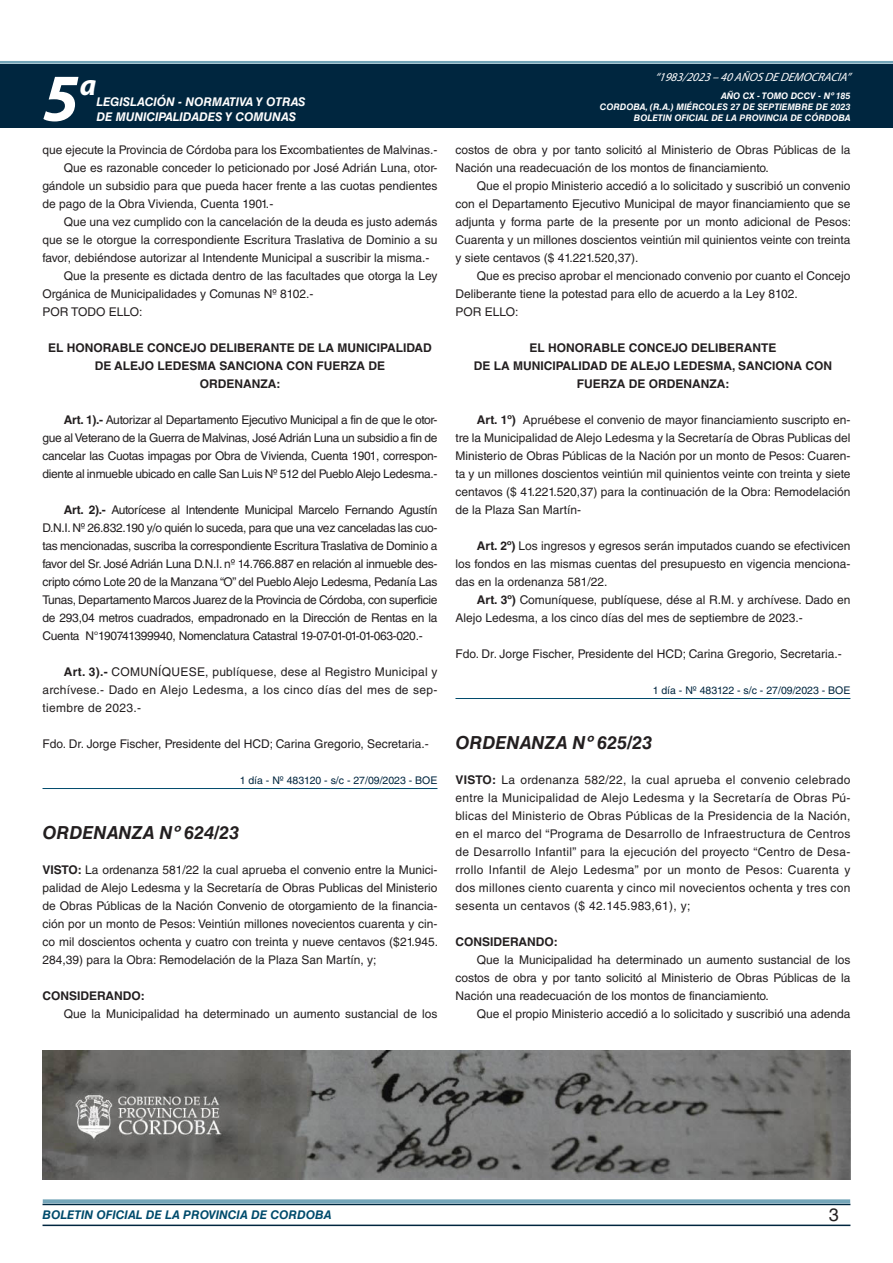
<style>
.page{position:relative;width:893px;height:1263px;background:#fff}
.page>*{position:absolute;margin:0;border:0;box-sizing:border-box;transform-origin:0 0}
.t1{font:italic 700 67.5px "Myriad Pro";color:#fff}
.t2{font:italic 700 30px "Myriad Pro";color:#fff}
.NOMBRE_DE_MINISTERIO{font:italic 700 18px "Helvetica LT Std";color:#231f20}
.t3{font:18px "Helvetica LT Std";color:#231f20}
.TEXTO_BASE{font:12px/18px "Helvetica LT Std";color:#231f20;text-align:justify}
.RESUELVE{font:700 12px/18px "Helvetica LT Std";color:#231f20;text-align:center}
.t4{font:italic 700 12px "Helvetica LT Std";color:#fff}
.t5{font:italic 700 12px "Helvetica LT Std";color:#004b6c}
.t6{font:italic 12px "Myriad Pro";color:#fff}
.TEXTO_BASE-2{font:700 12px "Helvetica LT Std";color:#231f20}
.FECHA_DE_VENCIMIENTO{font:10.5px "Helvetica LT Std";color:#00263f}
.t7{font:italic 700 9px/10.8px "Helvetica LT Std";color:#fff;text-align:right}
.s1{font-weight:700}
</style>
<div class="page">
<div style="left:0;top:61px;width:893px;height:6px;background:#fff;opacity:.75"></div>
<div style="left:0;top:64px;width:893px;height:64px;background:#00263f"></div>
<hr style="left:43px;top:1224px;width:807px;height:2px;background:#00263f">
<div style="left:42px;top:1198px;width:809px;height:8px;background:#fff;opacity:.75"></div>
<hr style="left:43px;top:788px;width:394px;height:1px;background:#004b6c">
<hr style="left:455px;top:698px;width:395px;height:1px;background:#004b6c">
<img style="left:43px;top:1051px;width:807px;height:129px">
<h1 class="t1" style="left:43px;top:54px;width:38px">5</h1>
<h2 class="t2" style="left:80px;top:66px;width:18px">a</h2>
<p class="t4" style="left:96px;top:95px;width:211px">LEGISLACIÓN - NORMATIVA Y OTRAS</p>
<p class="t4" style="left:96px;top:109px;width:201px">DE MUNICIPALIDADES Y COMUNAS</p>
<p class="TEXTO_BASE" style="left:43px;top:141px;width:396px">que ejecute la Provincia de Córdoba para los Excombatientes de Malvinas.-</p>
<p class="TEXTO_BASE" style="left:43px;top:159px;width:396px;text-indent:21px">Que es razonable conceder lo peticionado por José Adrián Luna, otor&shy;gándole un subsidio para que pueda hacer frente a las cuotas pendientes de pago de la Obra Vivienda, Cuenta 1901.-</p>
<p class="TEXTO_BASE" style="left:43px;top:213px;width:396px;text-indent:21px">Que una vez cumplido con la cancelación de la deuda es justo además que se le otorgue la correspondiente Escritura Traslativa de Dominio a su favor, debiéndose autorizar al Intendente Municipal a suscribir la misma.-</p>
<p class="TEXTO_BASE" style="left:43px;top:267px;width:396px;text-indent:21px">Que la presente es dictada dentro de las facultades que otorga la Ley<br>Orgánica de Municipalidades y Comunas Nº 8102.-</p>
<p class="TEXTO_BASE" style="left:43px;top:303px;width:101px">POR TODO ELLO:</p>
<p class="RESUELVE" style="left:48px;top:338px;width:385px">EL HONORABLE CONCEJO DELIBERANTE DE LA MUNICIPALIDAD<br>DE ALEJO LEDESMA SANCIONA CON FUERZA DE</p>
<p class="RESUELVE" style="left:200px;top:374px;width:82px">ORDENANZA:</p>
<p class="TEXTO_BASE" style="left:43px;top:411px;width:396px;text-indent:21px"><span class="s1">Art. 1).-</span> Autorizar al Departamento Ejecutivo Municipal a fin de que le otor&shy;gue al Veterano de la Guerra de Malvinas, José Adrián Luna un subsidio a fin de cancelar las Cuotas impagas por Obra de Vivienda, Cuenta 1901, correspon&shy;diente al inmueble ubicado en calle San Luis Nº 512 del Pueblo Alejo Ledesma.-</p>
<p class="TEXTO_BASE" style="left:43px;top:501px;width:396px;text-indent:21px"><span class="s1">Art. 2).-</span> Autorícese al Intendente Municipal Marcelo Fernando Agustín D.N.I. Nº 26.832.190 y/o quién lo suceda, para que una vez canceladas las cuo&shy;tas mencionadas, suscriba la correspondiente Escritura Traslativa de Dominio a favor del Sr. José Adrián Luna D.N.I. nº 14.766.887 en relación al inmueble des&shy;cripto cómo Lote 20 de la Manzana “O” del Pueblo Alejo Ledesma, Pedanía Las Tunas, Departamento Marcos Juarez de la Provincia de Córdoba, con superficie de 293,04 metros cuadrados, empadronado en la Dirección de Rentas en la Cuenta N°190741399940, Nomenclatura Catastral 19-07-01-01-01-063-020.-</p>
<p class="TEXTO_BASE" style="left:43px;top:663px;width:396px;text-indent:21px"><span class="s1">Art. 3).-</span> COMUNÍQUESE, publíquese, dese al Registro Municipal y archívese.- Dado en Alejo Ledesma, a los cinco días del mes de sep&shy;tiembre de 2023.-</p>
<p class="TEXTO_BASE" style="left:43px;top:735px;width:388px">Fdo. Dr. Jorge Fischer, Presidente del HCD; Carina Gregorio, Secretaria.-</p>
<p class="FECHA_DE_VENCIMIENTO" style="left:240px;top:774px;width:199px">1 día - Nº 483120 - s/c - 27/09/2023 - BOE</p>
<p class="NOMBRE_DE_MINISTERIO" style="left:43px;top:822px;width:198px">ORDENANZA Nº 624/23</p>
<p class="TEXTO_BASE" style="left:43px;top:861px;width:397px"><span class="s1">VISTO:</span> La ordenanza 581/22 la cual aprueba el convenio entre la Munici&shy;palidad de Alejo Ledesma y la Secretaría de Obras Publicas del Ministerio de Obras Públicas de la Nación Convenio de otorgamiento de la financia&shy;ción por un monto de Pesos: Veintiún millones novecientos cuarenta y cin&shy;co mil doscientos ochenta y cuatro con treinta y nueve centavos ($21.945.<br>284,39) para la Obra: Remodelación de la Plaza San Martín, y;</p>
<p class="TEXTO_BASE-2" style="left:43px;top:988px;width:104px">CONSIDERANDO:</p>
<p class="TEXTO_BASE" style="left:64px;top:1005px;width:375px">Que la Municipalidad ha determinado un aumento sustancial de los</p>
<p class="t6" style="left:655px;top:70px;width:197px">“ 1983/2023 – 40 AÑOS DE DEMOCRACIA”</p>
<p class="t7" style="left:600px;top:91px;width:252px">AÑO CX - TOMO DCCV - Nº 185<br>CORDOBA, (R.A.) MIÉRCOLES 27 DE SEPTIEMBRE DE 2023<br>BOLETIN OFICIAL DE LA PROVINCIA DE CÓRDOBA</p>
<p class="TEXTO_BASE" style="left:455px;top:141px;width:396px">costos de obra y por tanto solicitó al Ministerio de Obras Públicas de la<br>Nación una readecuación de los montos de financiamiento.</p>
<p class="TEXTO_BASE" style="left:455px;top:177px;width:397px;text-indent:21px">Que el propio Ministerio accedió a lo solicitado y suscribió un convenio con el Departamento Ejecutivo Municipal de mayor financiamiento que se adjunta y forma parte de la presente por un monto adicional de Pesos:<br>Cuarenta y un millones doscientos veintiún mil quinientos veinte con treinta y siete centavos ($ 41.221.520,37).</p>
<p class="TEXTO_BASE" style="left:455px;top:267px;width:396px;text-indent:21px">Que es preciso aprobar el mencionado convenio por cuanto el Concejo<br>Deliberante tiene la potestad para ello de acuerdo a la Ley 8102.</p>
<p class="TEXTO_BASE" style="left:455px;top:303px;width:64px">POR ELLO:</p>
<p class="RESUELVE" style="left:530px;top:338px;width:248px">EL HONORABLE CONCEJO DELIBERANTE</p>
<p class="RESUELVE" style="left:474px;top:356px;width:360px">DE LA MUNICIPALIDAD DE ALEJO LEDESMA, SANCIONA CON<br>FUERZA DE ORDENANZA:</p>
<p class="TEXTO_BASE" style="left:455px;top:411px;width:396px;text-indent:21px"><span class="s1">Art. 1º)</span> Apruébese el convenio de mayor financiamiento suscripto en&shy;tre la Municipalidad de Alejo Ledesma y la Secretaría de Obras Publicas del Ministerio de Obras Públicas de la Nación por un monto de Pesos: Cuaren&shy;ta y un millones doscientos veintiún mil quinientos veinte con treinta y siete centavos ($ 41.221.520,37) para la continuación de la Obra: Remodelación de la Plaza San Martín-</p>
<p class="TEXTO_BASE" style="left:455px;top:537px;width:396px;text-indent:21px"><span class="s1">Art. 2º)</span> Los ingresos y egresos serán imputados cuando se efectivicen los fondos en las mismas cuentas del presupuesto en vigencia menciona&shy;das en la ordenanza 581/22.</p>
<p class="TEXTO_BASE" style="left:455px;top:591px;width:396px;text-indent:21px"><span class="s1">Art. 3º)</span> Comuníquese, publíquese, dése al R.M. y archívese. Dado en<br>Alejo Ledesma, a los cinco días del mes de septiembre de 2023.-</p>
<p class="TEXTO_BASE" style="left:455px;top:645px;width:388px">Fdo. Dr. Jorge Fischer, Presidente del HCD; Carina Gregorio, Secretaria.-</p>
<p class="FECHA_DE_VENCIMIENTO" style="left:653px;top:684px;width:199px">1 día - Nº 483122 - s/c - 27/09/2023 - BOE</p>
<p class="NOMBRE_DE_MINISTERIO" style="left:455px;top:732px;width:198px">ORDENANZA Nº 625/23</p>
<p class="TEXTO_BASE" style="left:455px;top:771px;width:396px"><span class="s1">VISTO:</span> La ordenanza 582/22, la cual aprueba el convenio celebrado entre la Municipalidad de Alejo Ledesma y la Secretaría de Obras Pú&shy;blicas del Ministerio de Obras Públicas de la Presidencia de la Nación, en el marco del “Programa de Desarrollo de Infraestructura de Centros de Desarrollo Infantil” para la ejecución del proyecto “Centro de Desa&shy;rrollo Infantil de Alejo Ledesma” por un monto de Pesos: Cuarenta y dos millones ciento cuarenta y cinco mil novecientos ochenta y tres con sesenta un centavos ($ 42.145.983,61), y;</p>
<p class="TEXTO_BASE-2" style="left:455px;top:934px;width:104px">CONSIDERANDO:</p>
<p class="TEXTO_BASE" style="left:455px;top:951px;width:396px;text-indent:21px">Que la Municipalidad ha determinado un aumento sustancial de los costos de obra y por tanto solicitó al Ministerio de Obras Públicas de la Nación una readecuación de los montos de financiamiento.</p>
<p class="TEXTO_BASE" style="left:477px;top:1005px;width:375px">Que el propio Ministerio accedió a lo solicitado y suscribió una adenda</p>
<p class="t5" style="left:43px;top:1208px;width:290px">BOLETIN OFICIAL DE LA PROVINCIA DE CORDOBA</p>
<h3 class="t3" style="left:829px;top:1204px;width:12px">3</h3>
</div>
